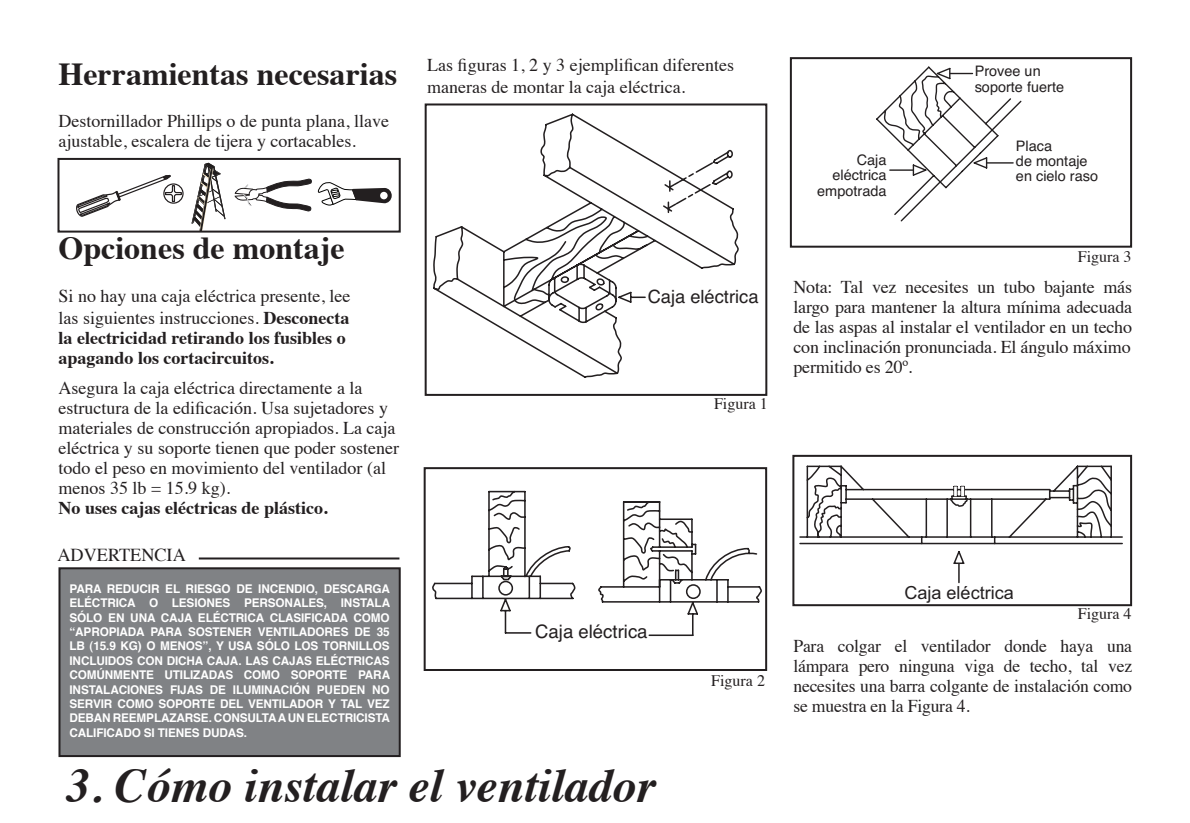
<style>
.page{position:relative;width:1190px;height:823px;background:#fff}
.page>*{position:absolute;margin:0;border:0;box-sizing:border-box;transform-origin:0 0}
.t1{font:italic 700 48px "Times";color:#231f20}
.t2{font:700 32px "Times";color:#231f20}
.t3{font:18.6px "Helvetica";color:#231f20}
.t4{font:18.2px "Helvetica";color:#231f20}
.t5{font:18.2px "Times";color:#231f20}
.t6{font:18px/20px "Times";color:#231f20}
.t7{font:700 18px/20.6px "Times";color:#231f20}
.t8{font:18px "Arial";color:#231f20}
.t9{font:16px "Times";color:#231f20}
.t10{font:14.4px/15.2px "Helvetica";color:#231f20}
.t11{font:700 12px/14.4px "Helvetica";letter-spacing:-.01em;color:#fff;text-align:justify}
.s1{font-weight:400}
</style>
<div class="page">
<svg style="left:433px;top:114px;width:306px;height:264px"></svg>
<div style="left:424px;top:103px;width:343px;height:293px;border:2px solid #231f20"></div>
<svg style="left:432px;top:490px;width:330px;height:146px"></svg>
<div style="left:423px;top:467px;width:344px;height:203px;border:2px solid #231f20"></div>
<svg style="left:876px;top:66px;width:146px;height:155px"></svg>
<div style="left:790px;top:57px;width:342px;height:190px;border:2px solid #231f20"></div>
<svg style="left:799px;top:465px;width:323px;height:119px"></svg>
<div style="left:792px;top:454px;width:340px;height:152px;border:2px solid #231f20"></div>
<div style="left:59px;top:568px;width:341px;height:187px;background:#808285"></div>
<div style="left:58px;top:567px;width:343px;height:189px;border:2px solid #231f20"></div>
<hr style="left:199px;top:557px;width:200px;height:2px;background:#231f20">
<svg style="left:192px;top:163px;width:33px;height:66px"></svg>
<svg style="left:76px;top:174px;width:108px;height:43px"></svg>
<svg style="left:234px;top:178px;width:78px;height:34px"></svg>
<svg style="left:318px;top:182px;width:74px;height:24px"></svg>
<div style="left:57px;top:158px;width:344px;height:74px;border:2px solid #231f20"></div>
<h2 class="t2" style="left:58px;top:44px;width:340px">Herramientas necesarias</h2>
<p class="t6" style="left:58px;top:109px;width:332px">Destornillador Phillips o de punta plana, llave ajustable, escalera de tijera y cortacables.</p>
<p class="t6" style="left:427px;top:53px;width:308px;line-height:21.6px">Las figuras 1, 2 y 3 ejemplifican diferentes maneras de montar la caja eléctrica.</p>
<h2 class="t2" style="left:58px;top:218px;width:288px">Opciones de montaje</h2>
<p class="t7" style="left:58px;top:284px;width:293px"><span class="s1">Si no hay una caja eléctrica presente, lee las siguientes instrucciones.</span> Desconecta la electricidad retirando los fusibles o apagando los cortacircuitos.</p>
<p class="t6" style="left:58px;top:376px;width:342px">Asegura la caja eléctrica directamente a la estructura de la edificación. Usa sujetadores y materiales de construcción apropiados. La caja eléctrica y su soporte tienen que poder sostener todo el peso en movimiento del ventilador (al menos 35 lb = 15.9 kg).</p>
<p class="t7" style="left:58px;top:495px;width:270px">No uses cajas eléctricas de plástico.</p>
<p class="t5" style="left:57px;top:538px;width:130px">ADVERTENCIA</p>
<p class="t11" style="left:69px;top:581px;width:322px">PARA REDUCIR EL RIESGO DE INCENDIO, DESCARGA ELÉCTRICA O LESIONES PERSONALES, INSTALA SÓLO EN UNA CAJA ELÉCTRICA CLASIFICADA COMO “APROPIADA PARA SOSTENER VENTILADORES DE 35<br>LB (15.9 KG) O MENOS”, Y USA SÓLO LOS TORNILLOS INCLUIDOS CON DICHA CAJA. LAS CAJAS ELÉCTRICAS COMÚNMENTE UTILIZADAS COMO SOPORTE PARA INSTALACIONES FIJAS DE ILUMINACIÓN PUEDEN NO SERVIR COMO SOPORTE DEL VENTILADOR Y TAL VEZ DEBAN REEMPLAZARSE. CONSULTA A UN ELECTRICISTA CALIFICADO SI TIENES DUDAS.</p>
<p class="t4" style="left:647px;top:283px;width:112px">Caja eléctrica</p>
<p class="t9" style="left:714px;top:388px;width:55px">Figura 1</p>
<p class="t3" style="left:535px;top:617px;width:114px">Caja eléctrica</p>
<p class="t9" style="left:711px;top:665px;width:55px">Figura 2</p>
<h1 class="t1" style="left:67px;top:740px;width:590px">3. Cómo instalar el ventilador</h1>
<p class="t10" style="left:817px;top:153px;width:71px;text-align:right">Caja eléctrica empotrada</p>
<p class="t10" style="left:974px;top:64px;width:91px">Provee un soporte fuerte</p>
<p class="t10" style="left:1016px;top:138px;width:84px">Placa<br>de montaje en cielo raso</p>
<p class="t9" style="left:1077px;top:242px;width:55px">Figura 3</p>
<p class="t6" style="left:793px;top:275px;width:340px;text-align:justify">Nota: Tal vez necesites un tubo bajante más largo para mantener la altura mínima adecuada de las aspas al instalar el ventilador en un techo con inclinación pronunciada. El ángulo máximo permitido es 20º.</p>
<p class="t8" style="left:904px;top:580px;width:111px">Caja eléctrica</p>
<p class="t6" style="left:793px;top:634px;width:340px;text-align:justify">Para colgar el ventilador donde haya una lámpara pero ninguna viga de techo, tal vez necesites una barra colgante de instalación como se muestra en la Figura 4.</p>
<p class="t9" style="left:1077px;top:598px;width:55px">Figura 4</p>
</div>
